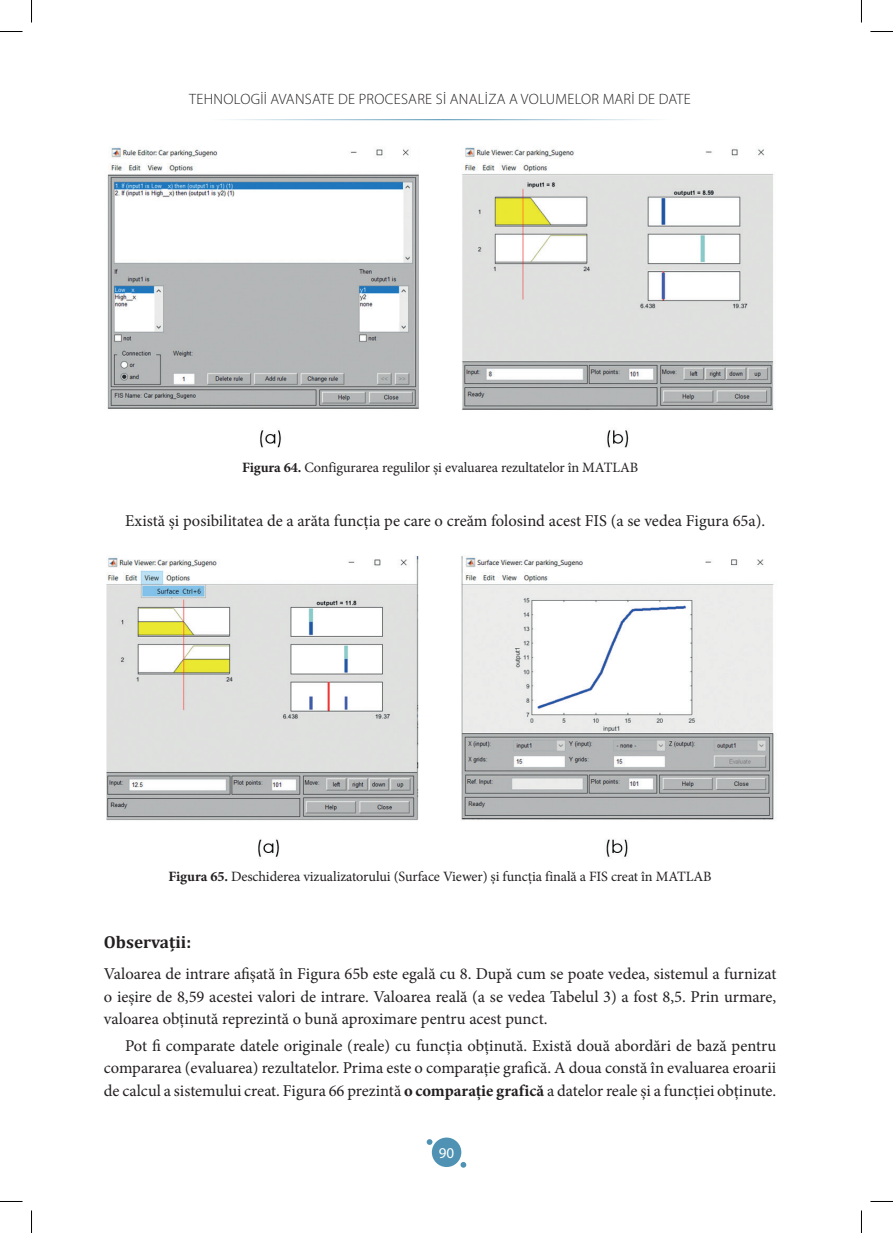
<style>
.page{position:relative;width:893px;height:1233px;background:#fff}
.page>*{position:absolute;margin:0;border:0;box-sizing:border-box;transform-origin:0 0}
.t1{font:700 17.25px "Cambria";color:#231f20}
.t2{font:16.5px/22.5px "Minion Pro";color:#231f20;text-align:justify}
.t3{font:300 15px "Myriad Pro";letter-spacing:.02em;color:#231f20}
.t4{font:15px "Myriad Pro";color:#fff}
.t5{font:14.25px "Minion Pro";letter-spacing:-.01em;color:#231f20}
.s1{font-weight:700}
</style>
<div class="page">
<div style="left:431px;top:1137px;width:30px;height:29px;background:#4f92b3;border-radius:50%"></div>
<svg style="left:460px;top:1162px;width:6px;height:5px"></svg>
<svg style="left:426px;top:1139px;width:6px;height:5px"></svg>
<hr style="left:104px;top:119px;width:336px;height:1px;background:#4f92b3">
<hr style="left:440px;top:119px;width:336px;height:1px;background:#4f92b3">
<img style="left:107px;top:147px;width:667px;height:301px">
<img style="left:106px;top:556px;width:668px;height:302px">
<svg style="left:0;top:31px;width:22px;height:1px"></svg>
<svg style="left:870px;top:31px;width:22px;height:1px"></svg>
<svg style="left:0;top:1201px;width:22px;height:1px"></svg>
<svg style="left:870px;top:1201px;width:22px;height:1px"></svg>
<svg style="left:31px;top:0;width:1px;height:23px"></svg>
<svg style="left:31px;top:1210px;width:1px;height:22px"></svg>
<p class="t3" style="left:189px;top:91px;width:503px">TEHNOLOGII AVANSATE DE PROCESARE SI ANALIZA A VOLUMELOR MARI DE DATE</p>
<p class="t5" style="left:242px;top:457px;width:397px"><span class="s1">Figura 64.</span> Configurarea regulilor și evaluarea rezultatelor în MATLAB</p>
<p class="t2" style="left:125px;top:509px;width:641px">Există și posibilitatea de a arăta funcția pe care o creăm folosind acest FIS (a se vedea Figura 65a).</p>
<p class="t5" style="left:168px;top:867px;width:544px"><span class="s1">Figura 65.</span> Deschiderea vizualizatorului (Surface Viewer) și funcția finală a FIS creat în MATLAB</p>
<p class="t1" style="left:104px;top:929px;width:89px">Observații:</p>
<p class="t2" style="left:104px;top:962px;width:673px">Valoarea de intrare afișată în Figura 65b este egală cu 8. După cum se poate vedea, sistemul a furnizat o ieșire de 8,59 acestei valori de intrare. Valoarea reală (a se vedea Tabelul 3) a fost 8,5. Prin urmare, valoarea obținută reprezintă o bună aproximare pentru acest punct.</p>
<p class="t2" style="left:104px;top:1034px;width:673px;text-indent:21px">Pot fi comparate datele originale (reale) cu funcția obținută. Există două abordări de bază pentru compararea (evaluarea) rezultatelor. Prima este o comparație grafică. A doua constă în evaluarea eroarii de calcul a sistemului creat. Figura 66 prezintă <span class="s1">o comparație grafică</span> a datelor reale și a funcției obținute.</p>
<p class="t4" style="left:438px;top:1144px;width:17px">90</p>
</div>
